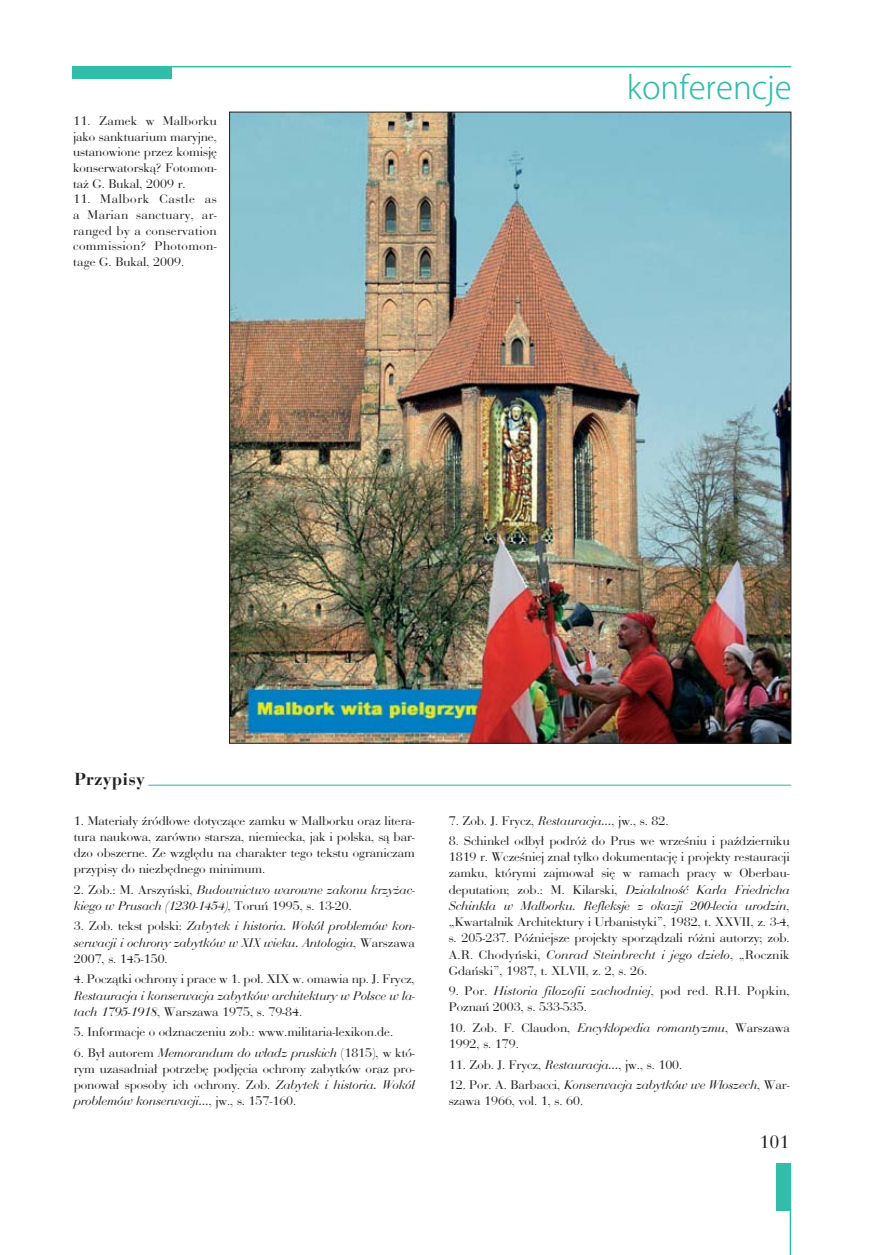
<style>
.page{position:relative;width:872px;height:1255px;background:#fff}
.page>*{position:absolute;margin:0;border:0;box-sizing:border-box;transform-origin:0 0}
.t1{font:300 31.5px "Koz Go Pro";color:#32bcaa}
.t2{font:18px "Pbauer Bodoni Roman";color:#231f20}
.t3{font:700 17.25px "Pbauer Bodoni";letter-spacing:.01em;color:#231f20}
.t4{font:13.05px/16.2px "Bauer Bod DOT";color:#231f20;text-align:justify}
.t5{font:italic 13.05px/16.2px "Bauer Bod DOT";color:#231f20}
.s1{font-style:normal}
.s2{font-style:italic}
</style>
<div class="page">
<div style="left:72px;top:66px;width:100px;height:13px;background:#32bcaa"></div>
<hr style="left:72px;top:66px;width:719px;height:1px;background:#32bcaa">
<div style="left:776px;top:1163px;width:15px;height:47px;background:#32bcaa"></div>
<hr style="left:789px;top:1163px;width:2px;height:91px;background:#32bcaa">
<hr style="left:148px;top:784px;width:643px;height:1px;background:#2ebba9">
<img style="left:231px;top:114px;width:558px;height:627px">
<p class="t4" style="left:73px;top:114px;width:145px;line-height:15.6px">11. Zamek w Malborku jako sanktuarium maryjne, ustanowione przez komisję konserwatorską? Fotomon&shy;taż G. Bukal, 2009 r.</p>
<p class="t4" style="left:73px;top:192px;width:145px;line-height:15.6px">11. Malbork Castle as a Marian sanctuary, ar&shy;ranged by a conservation commission? Photomon&shy;tage G. Bukal, 2009.</p>
<h1 class="t1" style="left:627px;top:71px;width:166px">konferencje</h1>
<h3 class="t3" style="left:75px;top:772px;width:72px">Przypisy</h3>
<p class="t4" style="left:74px;top:813px;width:342px">1. Materiały źródłowe dotyczące zamku w Malborku oraz litera&shy;tura naukowa, zarówno starsza, niemiecka, jak i polska, są bar&shy;dzo obszerne. Ze względu na charakter tego tekstu ograniczam przypisy do niezbędnego minimum.</p>
<p class="t5" style="left:74px;top:882px;width:343px"><span class="s1">2. Zob.: M. Arszyński,</span> Budownictwo warowne zakonu krzyżac&shy;kiego w Prusach (1230-1454)<span class="s1">, Toruń 1995, s. 13-20.</span></p>
<p class="t5" style="left:74px;top:919px;width:343px;text-align:justify"><span class="s1">3. Zob. tekst polski:</span> Zabytek i historia. Wokół problemów kon&shy;serwacji i ochrony zabytków w XIX wieku. Antologia<span class="s1">, Warszawa 2007, s. 145-150.</span></p>
<p class="t4" style="left:74px;top:972px;width:342px">4. Początki ochrony i prace w 1. poł. XIX w. omawia np. J. Frycz,</p>
<p class="t5" style="left:74px;top:988px;width:342px">Restauracja i konserwacja zabytków architektury w Polsce w la&shy;tach 1795-1918<span class="s1">, Warszawa 1975, s. 79-84.</span></p>
<p class="t4" style="left:74px;top:1025px;width:321px">5. Informacje o odznaczeniu zob.: www.militaria-lexikon.de.</p>
<p class="t4" style="left:74px;top:1045px;width:342px">6. Był autorem <span class="s2">Memorandum do władz pruskich</span> (1815), w któ&shy;rym uzasadniał potrzebę podjęcia ochrony zabytków oraz pro&shy;ponował sposoby ich ochrony. Zob. <span class="s2">Zabytek i historia. Wokół problemów konserwacji...</span>, jw., s. 157-160.</p>
<p class="t4" style="left:449px;top:813px;width:221px">7. Zob. J. Frycz, <span class="s2">Restauracja...</span>, jw., s. 82.</p>
<p class="t4" style="left:449px;top:834px;width:342px">8. Schinkel odbył podróż do Prus we wrześniu i październiku 1819 r. Wcześniej znał tylko dokumentację i projekty restauracji zamku, którymi zajmował się w ramach pracy w Oberbau&shy;deputation; zob.: M. Kilarski, <span class="s2">Działalność Karla Friedricha Schinkla w Malborku. Refleksje z okazji 200-lecia urodzin</span>, „Kwartalnik Architektury i Urbanistyki”, 1982, t. XXVII, z. 3-4, s. 205-237. Późniejsze projekty sporządzali różni autorzy; zob.<br>A.R. Chodyński, <span class="s2">Conrad Steinbrecht i jego dzieło</span>, „Rocznik Gdański”, 1987, t. XLVII, z. 2, s. 26.</p>
<p class="t4" style="left:449px;top:984px;width:342px">9. Por. <span class="s2">Historia filozofii zachodniej</span>, pod red. R.H. Popkin,<br>Poznań 2003, s. 533-535.</p>
<p class="t4" style="left:449px;top:1021px;width:342px">10. Zob. F. Claudon, <span class="s2">Encyklopedia romantyzmu</span>, Warszawa<br>1992, s. 179.</p>
<p class="t4" style="left:449px;top:1057px;width:235px">11. Zob. J. Frycz, <span class="s2">Restauracja...</span>, jw., s. 100.</p>
<p class="t4" style="left:449px;top:1078px;width:342px">12. Por. A. Barbacci, <span class="s2">Konserwacja zabytków we Włoszech</span>, War&shy;szawa 1966, vol. 1, s. 60.</p>
<h2 class="t2" style="left:759px;top:1134px;width:32px">101</h2>
</div>
